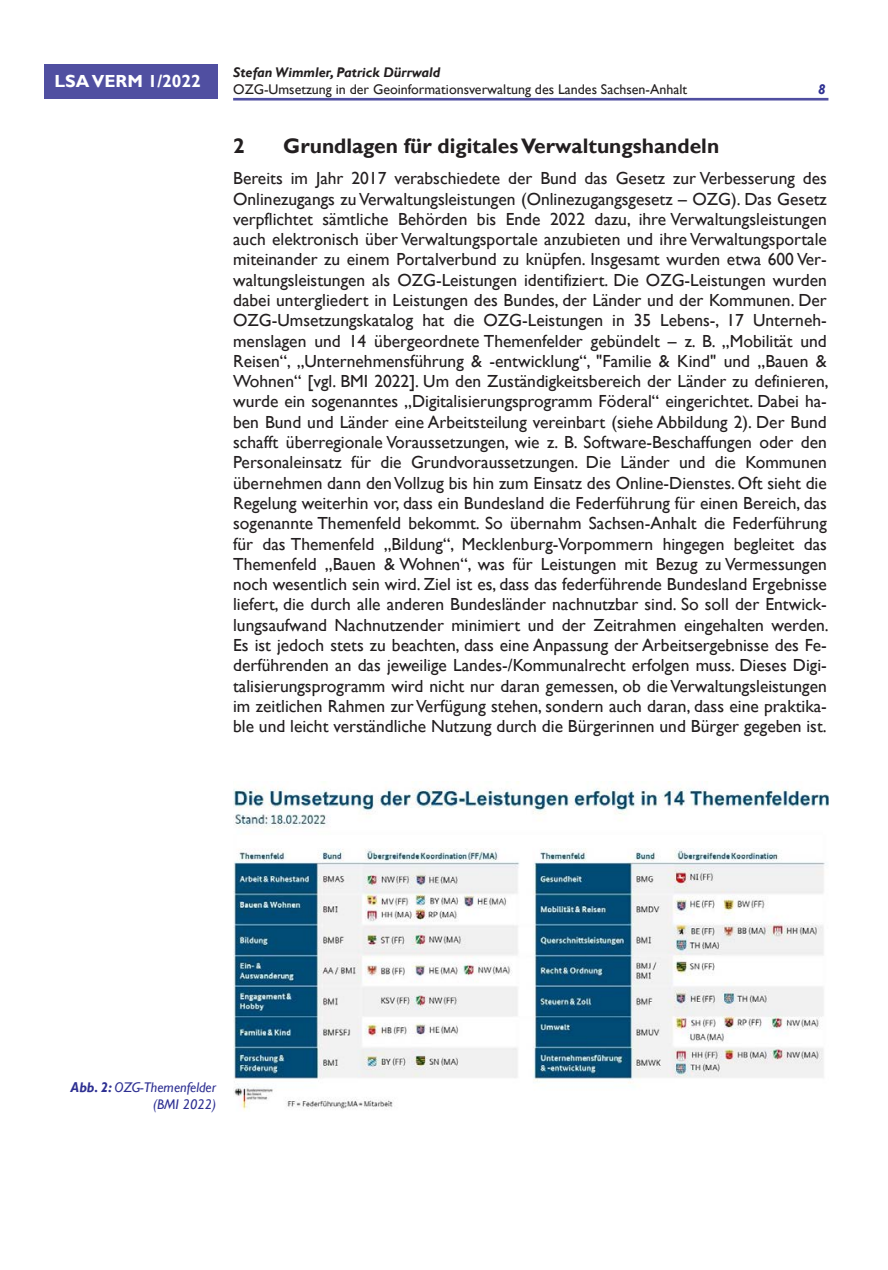
<style>
.page{position:relative;width:888px;height:1270px;background:#fff}
.page>*{position:absolute;margin:0;border:0;box-sizing:border-box;transform-origin:0 0}
.t1{font:700 21px "Gill Sans";color:#231f20}
.t2{font:17.5px/20.3px "Gill Sans";color:#231f20;text-align:justify}
.t3{font:700 17.5px "Gill Sans";color:#fff}
.t4{font:14px "Gill Sans";color:#231f20}
.t5{font:italic 14px/16.3px "Gill Sans";color:#2e3092;text-align:right}
.t6{font:italic 700 14px "Gill Sans";color:#231f20}
.t7{font:italic 700 14px "Gill Sans";color:#2e3092}
.s1{font-weight:700}
</style>
<div class="page">
<div style="left:45px;top:64px;width:173px;height:35px;background:#504fa1"></div>
<hr style="left:233px;top:98px;width:595px;height:3px;background:#504fa1">
<img style="left:233px;top:782px;width:595px;height:329px">
<p class="t3" style="left:55px;top:70px;width:148px">LSA VERM 1/2022</p>
<p class="t6" style="left:233px;top:65px;width:209px">Stefan Wimmler, Patrick Dürrwald</p>
<p class="t4" style="left:233px;top:81px;width:455px">OZG-Umsetzung in der Geoinformationsverwaltung des Landes Sachsen-Anhalt</p>
<p class="t7" style="left:818px;top:81px;width:9px">8</p>
<p class="t1" style="left:233px;top:134px;width:13px">2</p>
<p class="t1" style="left:283px;top:134px;width:437px">Grundlagen für digitales Verwaltungshandeln</p>
<p class="t2" style="left:233px;top:168px;width:597px">Bereits im Jahr 2017 verabschiedete der Bund das Gesetz zur Verbesserung des Onlinezugangs zu Verwaltungsleistungen (Onlinezugangsgesetz – OZG). Das Gesetz verpflichtet sämtliche Behörden bis Ende 2022 dazu, ihre Verwaltungsleistungen auch elektronisch über Verwaltungsportale anzubieten und ihre Verwaltungsportale miteinander zu einem Portalverbund zu knüpfen. Insgesamt wurden etwa 600 Ver&shy;waltungsleistungen als OZG-Leistungen identifiziert. Die OZG-Leistungen wurden dabei untergliedert in Leistungen des Bundes, der Länder und der Kommunen. Der OZG-Umsetzungskatalog hat die OZG-Leistungen in 35 Lebens-, 17 Unterneh&shy;menslagen und 14 übergeordnete Themenfelder gebündelt – z. B. „Mobilität und Reisen“, „Unternehmensführung &amp; -entwicklung“, "Familie &amp; Kind" und „Bauen &amp; Wohnen“ [vgl. BMI 2022]. Um den Zuständigkeitsbereich der Länder zu definieren, wurde ein sogenanntes „Digitalisierungsprogramm Föderal“ eingerichtet. Dabei ha&shy;ben Bund und Länder eine Arbeitsteilung vereinbart (siehe Abbildung 2). Der Bund schafft überregionale Voraussetzungen, wie z. B. Software-Beschaffungen oder den Personaleinsatz für die Grundvoraussetzungen. Die Länder und die Kommunen übernehmen dann den Vollzug bis hin zum Einsatz des Online-Dienstes. Oft sieht die Regelung weiterhin vor, dass ein Bundesland die Federführung für einen Bereich, das sogenannte Themenfeld bekommt. So übernahm Sachsen-Anhalt die Federführung für das Themenfeld „Bildung“, Mecklenburg-Vorpommern hingegen begleitet das Themenfeld „Bauen &amp; Wohnen“, was für Leistungen mit Bezug zu Vermessungen noch wesentlich sein wird. Ziel ist es, dass das federführende Bundesland Ergebnisse liefert, die durch alle anderen Bundesländer nachnutzbar sind. So soll der Entwick&shy;lungsaufwand Nachnutzender minimiert und der Zeitrahmen eingehalten werden.<br>Es ist jedoch stets zu beachten, dass eine Anpassung der Arbeitsergebnisse des Fe&shy;derführenden an das jeweilige Landes-/Kommunalrecht erfolgen muss. Dieses Digi&shy;talisierungsprogramm wird nicht nur daran gemessen, ob die Verwaltungsleistungen im zeitlichen Rahmen zur Verfügung stehen, sondern auch daran, dass eine praktika&shy;ble und leicht verständliche Nutzung durch die Bürgerinnen und Bürger gegeben ist.</p>
<p class="t5" style="left:71px;top:1080px;width:147px"><span class="s1">Abb. 2:</span> OZG-Themenfelder (BMI 2022)</p>
</div>
